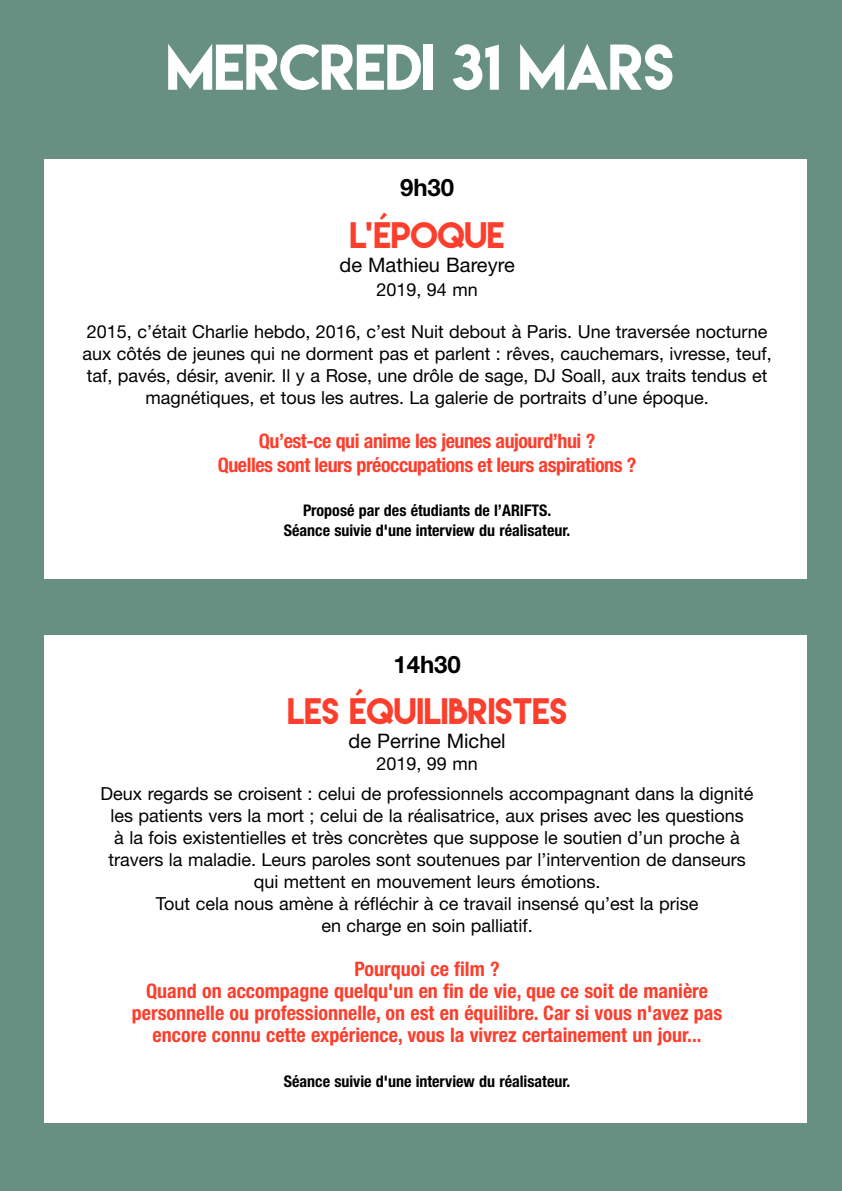
<style>
.page{position:relative;width:842px;height:1191px;background:#fff}
.page>*{position:absolute;margin:0;border:0;box-sizing:border-box;transform-origin:0 0}
.t1{font:56px "Lemon Milk";letter-spacing:-.015em;color:#fff}
.t2{font:32px "Lemon Milk";letter-spacing:-.015em;color:#fc3e2d}
.t3{font:700 24px "Helvetica Neue";color:#000}
.t4{font:700 condensed 20px/22px "Helvetica Neue";color:#fc3e2d;text-align:center}
.t5{font:700 condensed 20px/24px "Helvetica Neue";letter-spacing:-.025em;color:#fc3e2d;text-align:center}
.t6{font:20px "Helvetica Neue";color:#000}
.t7{font:18px/22px "Helvetica Neue";color:#000;text-align:center}
.t8{font:700 condensed 16px/20px "Helvetica Neue";color:#000;text-align:center}
</style>
<div class="page">
<div style="left:0;top:0;width:841px;height:1191px;background:#678f82"></div>
<div style="left:44px;top:159px;width:763px;height:420px;background:#fff"></div>
<div style="left:44px;top:635px;width:763px;height:488px;background:#fff"></div>
<h1 class="t1" style="left:166px;top:38px;width:510px">MERCREDI 31 MARS</h1>
<h3 class="t3" style="left:400px;top:179px;width:56px">9h30</h3>
<h2 class="t2" style="left:350px;top:218px;width:157px">L’ÉPOQUE</h2>
<p class="t6" style="left:339px;top:258px;width:177px">de Mathieu Bareyre</p>
<p class="t7" style="left:376px;top:280px;width:103px">2019, 94 mn</p>
<p class="t7" style="left:82px;top:322px;width:691px">2015, c’était Charlie hebdo, 2016, c’est Nuit debout à Paris. Une traversée nocturne aux côtés de jeunes qui ne dorment pas et parlent : rêves, cauchemars, ivresse, teuf, taf, pavés, désir, avenir. Il y a Rose, une drôle de sage, DJ Soall, aux traits tendus et magnétiques, et tous les autres. La galerie de portraits d’une époque.</p>
<p class="t5" style="left:218px;top:431px;width:420px">Qu’est-ce qui anime les jeunes aujourd’hui ?<br>Quelles sont leurs préoccupations et leurs aspirations ?</p>
<p class="t8" style="left:284px;top:502px;width:288px">Proposé par des étudiants de l’ARIFTS.<br>Séance suivie d'une interview du réalisateur.</p>
<h3 class="t3" style="left:393px;top:655px;width:69px">14h30</h3>
<h2 class="t2" style="left:287px;top:694px;width:282px">LES ÉQUILIBRISTES</h2>
<p class="t6" style="left:349px;top:734px;width:159px">de Perrine Michel</p>
<p class="t7" style="left:101px;top:751px;width:654px;line-height:30px">2019, 99 mn<br>Deux regards se croisent : celui de professionnels accompagnant dans la dignité</p>
<p class="t7" style="left:108px;top:807px;width:639px">les patients vers la mort ; celui de la réalisatrice, aux prises avec les questions à la fois existentielles et très concrètes que suppose le soutien d’un proche à travers la maladie. Leurs paroles sont soutenues par l’intervention de danseurs qui mettent en mouvement leurs émotions.<br>Tout cela nous amène à réfléchir à ce travail insensé qu’est la prise<br>en charge en soin palliatif.</p>
<p class="t4" style="left:132px;top:960px;width:592px">Pourquoi ce film ?<br>Quand on accompagne quelqu'un en fin de vie, que ce soit de manière personnelle ou professionnelle, on est en équilibre. Car si vous n'avez pas encore connu cette expérience, vous la vivrez certainement un jour...</p>
<p class="t8" style="left:284px;top:1072px;width:288px">Séance suivie d'une interview du réalisateur.</p>
</div>
